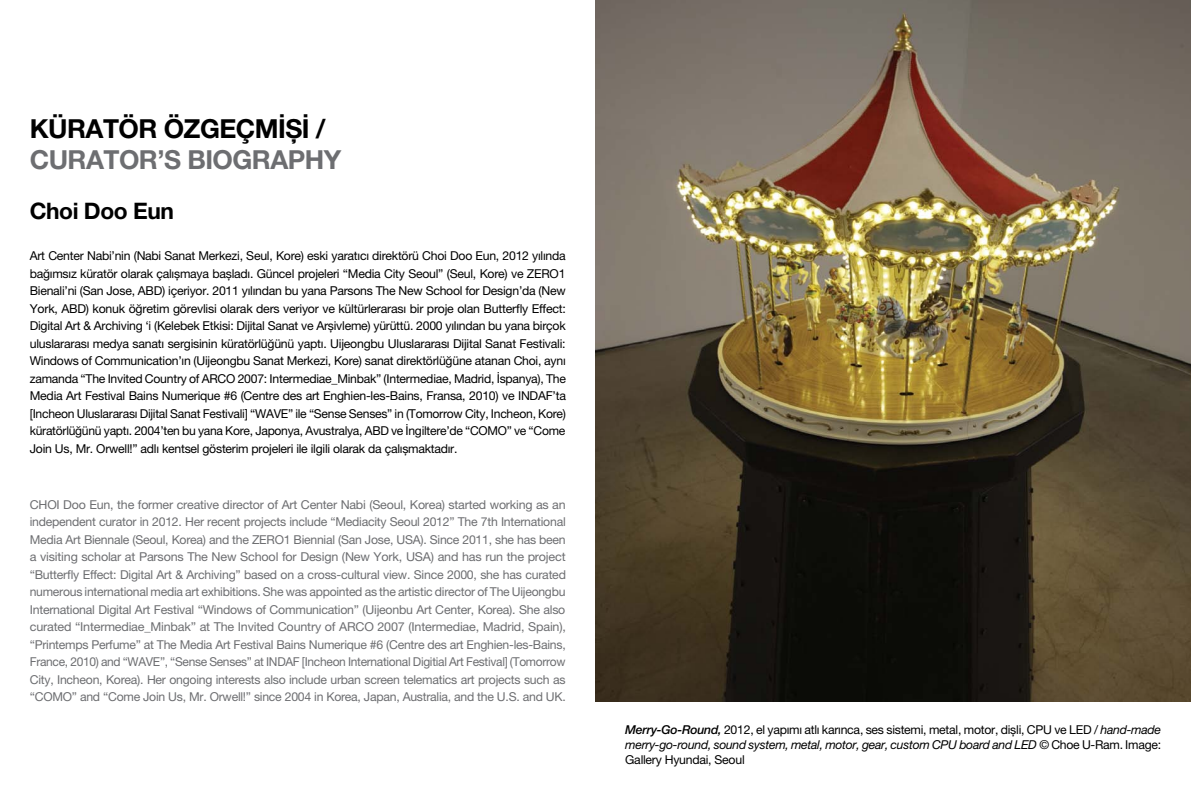
<style>
.page{position:relative;width:1191px;height:794px;background:#fff}
.page>*{position:absolute;margin:0;border:0;box-sizing:border-box;transform-origin:0 0}
.t1{font:700 26.25px "Helvetica Neue LT Pro";letter-spacing:-.02em;color:#6d6e71}
.t2{font:700 26.25px "Helvetica Neue LT Pro";letter-spacing:-.02em;color:#000}
.t3{font:700 22.75px "Helvetica Neue LT Pro";letter-spacing:-.02em;color:#000}
.t4{font:12.25px/17.5px "Helvetica Neue LT Pro";letter-spacing:-.02em;color:#000;text-align:justify}
.t5{font:12.25px/17.5px "Helvetica Neue LT Pro";letter-spacing:-.02em;color:#6d6e71;text-align:justify}
.s1{font-weight:500;font-style:italic}
.s2{font-style:italic}
</style>
<div class="page">
<img style="left:595px;top:0;width:596px;height:701px">
<h1 class="t2" style="left:30px;top:112px;width:297px">KÜRATÖR ÖZGEÇMİŞİ /</h1>
<h1 class="t1" style="left:30px;top:144px;width:313px">CURATOR’S BIOGRAPHY</h1>
<h2 class="t3" style="left:30px;top:196px;width:146px">Choi Doo Eun</h2>
<p class="t4" style="left:30px;top:247px;width:538px">Art Center Nabi’nin (Nabi Sanat Merkezi, Seul, Kore) eski yaratıcı direktörü Choi Doo Eun, 2012 yılında bağımsız küratör olarak çalışmaya başladı. Güncel projeleri “Media City Seoul” (Seul, Kore) ve ZERO1<br>Bienali’ni (San Jose, ABD) içeriyor. 2011 yılından bu yana Parsons The New School for Design’da (New York, ABD) konuk öğretim görevlisi olarak ders veriyor ve kültürlerarası bir proje olan Butterfly Effect:<br>Digital Art &amp; Archiving ‘i (Kelebek Etkisi: Dijital Sanat ve Arşivleme) yürüttü. 2000 yılından bu yana birçok uluslararası medya sanatı sergisinin küratörlüğünü yaptı. Uijeongbu Uluslararası Dijital Sanat Festivali:<br>Windows of Communication’ın (Uijeongbu Sanat Merkezi, Kore) sanat direktörlüğüne atanan Choi, aynı zamanda “The Invited Country of ARCO 2007: Intermediae_Minbak” (Intermediae, Madrid, İspanya), The Media Art Festival Bains Numerique #6 (Centre des art Enghien-les-Bains, Fransa, 2010) ve INDAF’ta [Incheon Uluslararası Dijital Sanat Festivali] “WAVE” ile “Sense Senses” in (Tomorrow City, Incheon, Kore) küratörlüğünü yaptı. 2004’ten bu yana Kore, Japonya, Avustralya, ABD ve İngiltere’de “COMO” ve “Come Join Us, Mr. Orwell!” adlı kentsel gösterim projeleri ile ilgili olarak da çalışmaktadır.</p>
<p class="t5" style="left:30px;top:495px;width:538px">CHOI Doo Eun, the former creative director of Art Center Nabi (Seoul, Korea) started working as an independent curator in 2012. Her recent projects include “Mediacity Seoul 2012” The 7th International Media Art Biennale (Seoul, Korea) and the ZERO1 Biennial (San Jose, USA). Since 2011, she has been a visiting scholar at Parsons The New School for Design (New York, USA) and has run the project “Butterfly Effect: Digital Art &amp; Archiving” based on a cross-cultural view. Since 2000, she has curated numerous international media art exhibitions. She was appointed as the artistic director of The Uijeongbu International Digital Art Festival “Windows of Communication” (Uijeonbu Art Center, Korea). She also curated “Intermediae_Minbak” at The Invited Country of ARCO 2007 (Intermediae, Madrid, Spain), “Printemps Perfume” at The Media Art Festival Bains Numerique #6 (Centre des art Enghien-les-Bains, France, 2010) and “WAVE”, “Sense Senses” at INDAF [Incheon International Digitial Art Festival] (Tomorrow City, Incheon, Korea). Her ongoing interests also include urban screen telematics art projects such as “COMO” and “Come Join Us, Mr. Orwell!” since 2004 in Korea, Japan, Australia, and the U.S. and UK.</p>
<p class="t4" style="left:625px;top:722px;width:537px;line-height:14.9px"><span class="s1">Merry-Go-Round,</span> 2012, el yapımı atlı karınca, ses sistemi, metal, motor, dişli, CPU ve LED / <span class="s2">hand-made merry-go-round, sound system, metal, motor, gear, custom CPU board and LED</span> © Choe U-Ram. Image:<br>Gallery Hyundai, Seoul</p>
</div>
